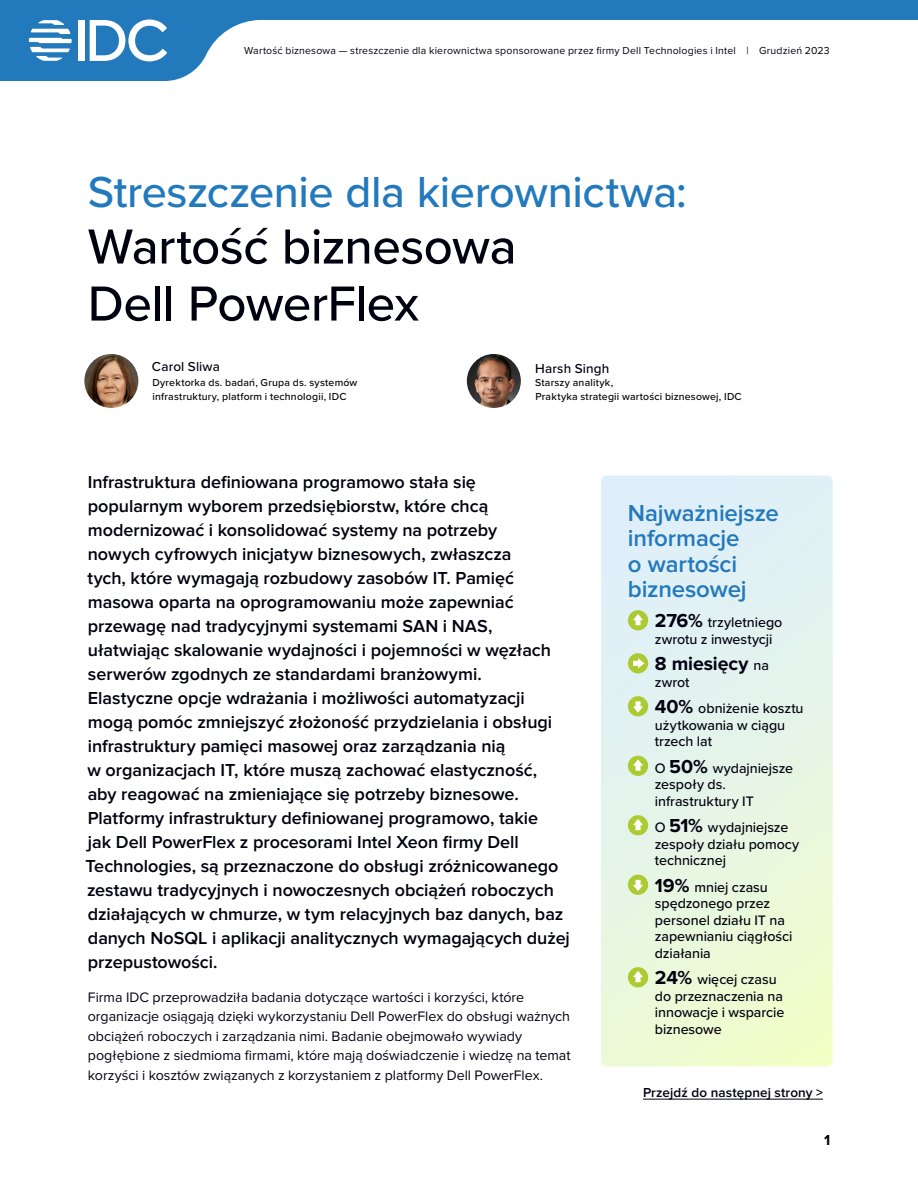
<style>
.page{position:relative;width:918px;height:1188px;background:#fff}
.page>*{position:absolute;margin:0;border:0;box-sizing:border-box;transform-origin:0 0}
.t1{font:500 51px/57px "Proxima Nova";letter-spacing:-.01em;color:#01010f}
.t2{font:500 45px "Proxima Nova";letter-spacing:-.01em;color:#2279bc}
.t3{font:600 24px/25.5px "Proxima Nova";letter-spacing:-.005em;color:#2279bc}
.t4{font:700 19.5px "Proxima Nova";letter-spacing:-.005em;color:#01010f}
.t5{font:600 18px/24px "Proxima Nova";letter-spacing:-.005em;color:#01010f}
.t6{font:700 15px "Proxima Nova";color:#000}
.t7{font:14.25px/19.5px "Proxima Nova";color:#01010f}
.t8{font:500 14.25px/16.5px "Proxima Nova";letter-spacing:-.005em;color:#01010f}
.t9{font:600 13.5px "Proxima Nova";letter-spacing:.01em;color:#01010f}
.t10{font:500 13.5px "Proxima Nova";letter-spacing:.01em;color:#01010f}
.t11{font:500 10.5px/13.5px "Proxima Nova";letter-spacing:.02em;color:#000}
.t12{font:10.5px "Proxima Nova";letter-spacing:.02em;color:#01010f}
.s1{font-weight:700;font-size:19.5px}
.s2{font-weight:500;font-size:14.25px}
</style>
<div class="page">
<svg style="left:601px;top:476px;width:232px;height:590px;background:#e5f4e6"></svg>
<div style="left:628px;top:610px;width:20px;height:20px;background:#accb32;border-radius:50%"></div>
<svg style="left:633px;top:614px;width:10px;height:11px"></svg>
<div style="left:628px;top:653px;width:20px;height:20px;background:#accb32;border-radius:50%"></div>
<svg style="left:633px;top:658px;width:11px;height:10px"></svg>
<div style="left:628px;top:696px;width:20px;height:20px;background:#accb32;border-radius:50%"></div>
<svg style="left:633px;top:701px;width:10px;height:12px"></svg>
<div style="left:628px;top:756px;width:20px;height:20px;background:#accb32;border-radius:50%"></div>
<svg style="left:633px;top:759px;width:10px;height:12px"></svg>
<div style="left:628px;top:815px;width:20px;height:20px;background:#accb32;border-radius:50%"></div>
<svg style="left:633px;top:819px;width:10px;height:11px"></svg>
<div style="left:628px;top:875px;width:20px;height:20px;background:#accb32;border-radius:50%"></div>
<svg style="left:633px;top:880px;width:10px;height:11px"></svg>
<div style="left:628px;top:967px;width:20px;height:20px;background:#accb32;border-radius:50%"></div>
<svg style="left:633px;top:971px;width:10px;height:11px"></svg>
<img style="left:84px;top:354px;width:54px;height:54px;border-radius:27px">
<img style="left:467px;top:354px;width:54px;height:54px;border-radius:27px">
<svg style="left:0;top:0;width:918px;height:81px"></svg>
<div style="left:78px;top:20px;width:7px;height:41px;background:#fff"></div>
<svg style="left:90px;top:19px;width:77px;height:42px"></svg>
<svg style="left:29px;top:20px;width:43px;height:41px"></svg>
<hr style="left:643px;top:1099px;width:180px;height:1px;background:#01010f">
<p class="t12" style="left:244px;top:44px;width:587px">Wartość biznesowa — streszczenie dla kierownictwa sponsorowane przez firmy Dell Technologies i Intel | Grudzień 2023</p>
<h2 class="t2" style="left:88px;top:165px;width:601px">Streszczenie dla kierownictwa:</h2>
<h1 class="t1" style="left:88px;top:219px;width:430px">Wartość biznesowa<br>Dell PowerFlex</h1>
<p class="t10" style="left:152px;top:359px;width:69px">Carol Sliwa</p>
<p class="t11" style="left:152px;top:376px;width:207px">Dyrektorka ds. badań, Grupa ds. systemów infrastruktury, platform i technologii, IDC</p>
<p class="t10" style="left:535px;top:360px;width:76px">Harsh Singh</p>
<p class="t11" style="left:535px;top:376px;width:208px">Starszy analityk,<br>Praktyka strategii wartości biznesowej, IDC</p>
<p class="t5" style="left:85px;top:471px;width:486px">Infrastruktura definiowana programowo stała się popularnym wyborem przedsiębiorstw, które chcą modernizować i konsolidować systemy na potrzeby<br>nowych cyfrowych inicjatyw biznesowych, zwłaszcza<br>tych, które wymagają rozbudowy zasobów IT. Pamięć masowa oparta na oprogramowaniu może zapewniać przewagę nad tradycyjnymi systemami SAN i NAS, ułatwiając skalowanie wydajności i pojemności w węzłach serwerów zgodnych ze standardami branżowymi.<br>Elastyczne opcje wdrażania i możliwości automatyzacji mogą pomóc zmniejszyć złożoność przydzielania i obsługi infrastruktury pamięci masowej oraz zarządzania nią<br>w organizacjach IT, które muszą zachować elastyczność,<br>aby reagować na zmieniające się potrzeby biznesowe.<br>Platformy infrastruktury definiowanej programowo, takie<br>jak Dell PowerFlex z procesorami Intel Xeon firmy Dell Technologies, są przeznaczone do obsługi zróżnicowanego zestawu tradycyjnych i nowoczesnych obciążeń roboczych działających w chmurze, w tym relacyjnych baz danych, baz danych NoSQL i aplikacji analitycznych wymagających dużej przepustowości.</p>
<p class="t7" style="left:88px;top:987px;width:484px">Firma IDC przeprowadziła badania dotyczące wartości i korzyści, które organizacje osiągają dzięki wykorzystaniu Dell PowerFlex do obsługi ważnych obciążeń roboczych i zarządzania nimi. Badanie obejmowało wywiady pogłębione z siedmioma firmami, które mają doświadczenie i wiedzę na temat korzyści i kosztów związanych z korzystaniem z platformy Dell PowerFlex.</p>
<h3 class="t3" style="left:628px;top:500px;width:153px">Najważniejsze informacje<br>o wartości biznesowej</h3>
<p class="t8" style="left:655px;top:615px;width:129px"><span class="s1">276%</span> trzyletniego zwrotu z inwestycji</p>
<p class="t4" style="left:655px;top:653px;width:116px">8 miesięcy <span class="s2">na</span></p>
<p class="t8" style="left:655px;top:669px;width:150px;line-height:26.5px">zwrot<br><span class="s1">40%</span> obniżenie kosztu</p>
<p class="t8" style="left:655px;top:717px;width:132px">użytkowania w ciągu trzech lat</p>
<p class="t8" style="left:655px;top:760px;width:140px">O <span class="s1">50%</span> wydajniejsze zespoły ds. infrastruktury IT</p>
<p class="t8" style="left:655px;top:820px;width:146px">O <span class="s1">51%</span> wydajniejsze zespoły działu pomocy technicznej</p>
<p class="t8" style="left:655px;top:879px;width:139px"><span class="s1">19%</span> mniej czasu spędzonego przez personel działu IT na zapewnianiu ciągłości działania</p>
<p class="t8" style="left:655px;top:972px;width:131px"><span class="s1">24%</span> więcej czasu do przeznaczenia na innowacje i wsparcie biznesowe</p>
<p class="t9" style="left:643px;top:1085px;width:181px">Przejdź do następnej strony &gt;</p>
<p class="t6" style="left:824px;top:1132px;width:8px">1</p>
</div>
